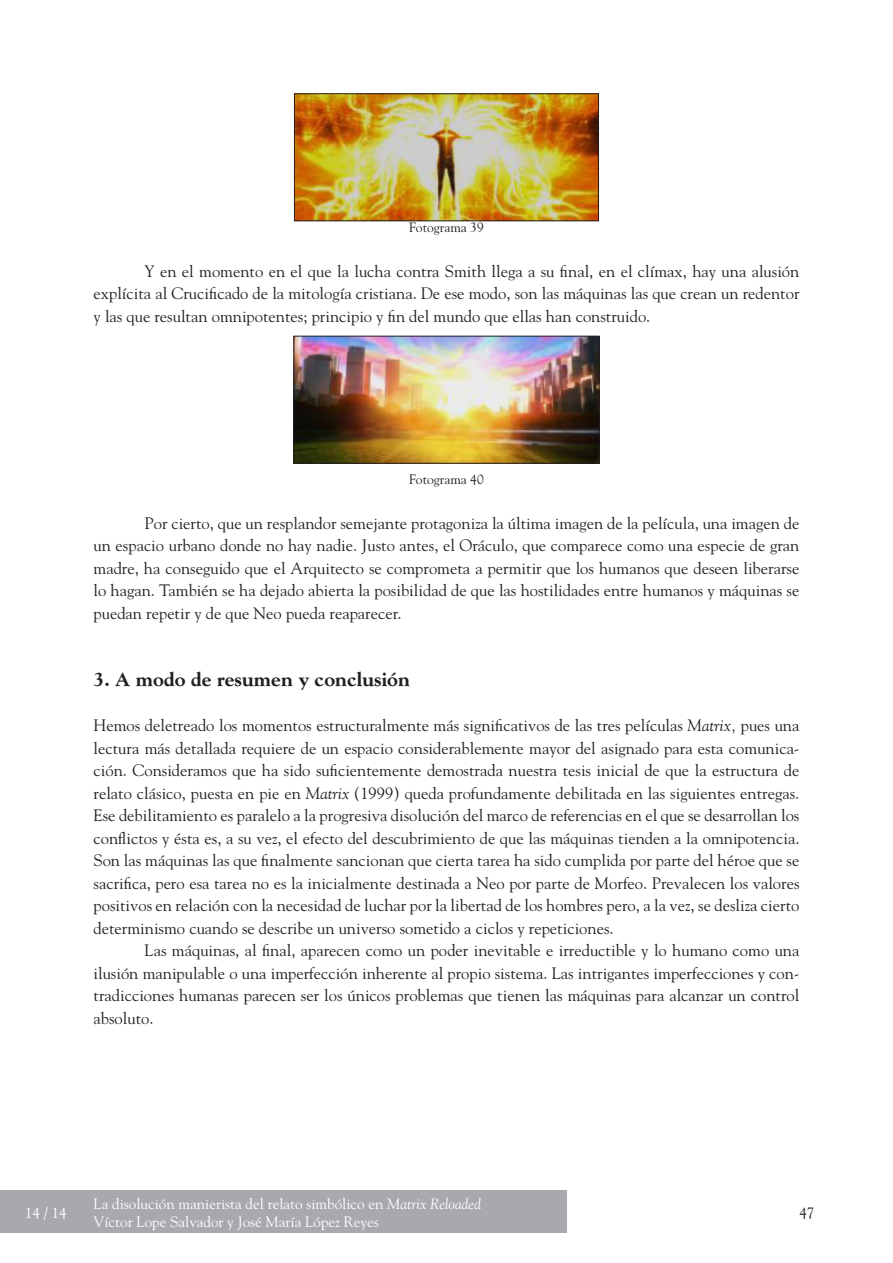
<style>
.page{position:relative;width:893px;height:1263px;background:#fff}
.page>*{position:absolute;margin:0;border:0;box-sizing:border-box;transform-origin:0 0}
.Título{font:800 19.5px "Goudy";color:#231f20}
.Base{font:16.5px/22.5px "Goudy";color:#231f20;text-align:justify}
.Base-2{font:15px "Goudy";color:#fff}
.Base-3{font:15px "Goudy";color:#231f20}
.Pie_de_foto{font:13.5px "Goudy";color:#231f20}
.s1{font-style:italic}
</style>
<div class="page">
<div style="left:0;top:1191px;width:567px;height:42px;background:#a8a9ad"></div>
<img style="left:296px;top:96px;width:301px;height:123px">
<div style="left:294px;top:94px;width:305px;height:127px;border:1px solid #231f20"></div>
<img style="left:296px;top:338px;width:301px;height:123px">
<div style="left:294px;top:336px;width:305px;height:127px;border:1px solid #231f20"></div>
<p class="Pie_de_foto" style="left:409px;top:219px;width:76px">Fotograma 39</p>
<p class="Base" style="left:94px;top:259px;width:707px;text-indent:51px">Y en el momento en el que la lucha contra Smith llega a su final, en el clímax, hay una alusión explícita al Crucificado de la mitología cristiana. De ese modo, son las máquinas las que crean un redentor y las que resultan omnipotentes; principio y fin del mundo que ellas han construido.</p>
<p class="Pie_de_foto" style="left:409px;top:471px;width:76px">Fotograma 40</p>
<p class="Base" style="left:94px;top:511px;width:707px;text-indent:51px">Por cierto, que un resplandor semejante protagoniza la última imagen de la película, una imagen de un espacio urbano donde no hay nadie. Justo antes, el Oráculo, que comparece como una especie de gran madre, ha conseguido que el Arquitecto se comprometa a permitir que los humanos que deseen liberarse lo hagan. También se ha dejado abierta la posibilidad de que las hostilidades entre humanos y máquinas se puedan repetir y de que Neo pueda reaparecer.</p>
<p class="Título" style="left:94px;top:668px;width:318px">3. A modo de resumen y conclusión</p>
<p class="Base" style="left:94px;top:714px;width:707px">Hemos deletreado los momentos estructuralmente más significativos de las tres películas <span class="s1">Matrix,</span> pues una lectura más detallada requiere de un espacio considerablemente mayor del asignado para esta comunica&shy;ción. Consideramos que ha sido suficientemente demostrada nuestra tesis inicial de que la estructura de relato clásico, puesta en pie en <span class="s1">Matrix</span> (1999) queda profundamente debilitada en las siguientes entregas.<br>Ese debilitamiento es paralelo a la progresiva disolución del marco de referencias en el que se desarrollan los conflictos y ésta es, a su vez, el efecto del descubrimiento de que las máquinas tienden a la omnipotencia.<br>Son las máquinas las que finalmente sancionan que cierta tarea ha sido cumplida por parte del héroe que se sacrifica, pero esa tarea no es la inicialmente destinada a Neo por parte de Morfeo. Prevalecen los valores positivos en relación con la necesidad de luchar por la libertad de los hombres pero, a la vez, se desliza cierto determinismo cuando se describe un universo sometido a ciclos y repeticiones.</p>
<p class="Base" style="left:94px;top:939px;width:707px;text-indent:51px">Las máquinas, al final, aparecen como un poder inevitable e irreductible y lo humano como una ilusión manipulable o una imperfección inherente al propio sistema. Las intrigantes imperfecciones y con&shy;tradicciones humanas parecen ser los únicos problemas que tienen las máquinas para alcanzar un control absoluto.</p>
<p class="Base-2" style="left:94px;top:1194px;width:389px">La disolución manierista del relato simbólico en <span class="s1">Matrix Reloaded</span></p>
<p class="Base-2" style="left:94px;top:1212px;width:287px">Víctor Lope Salvador y José María López Reyes</p>
<p class="Base-2" style="left:25px;top:1203px;width:43px">14 / 14</p>
<p class="Base-3" style="left:799px;top:1203px;width:16px">47</p>
</div>
